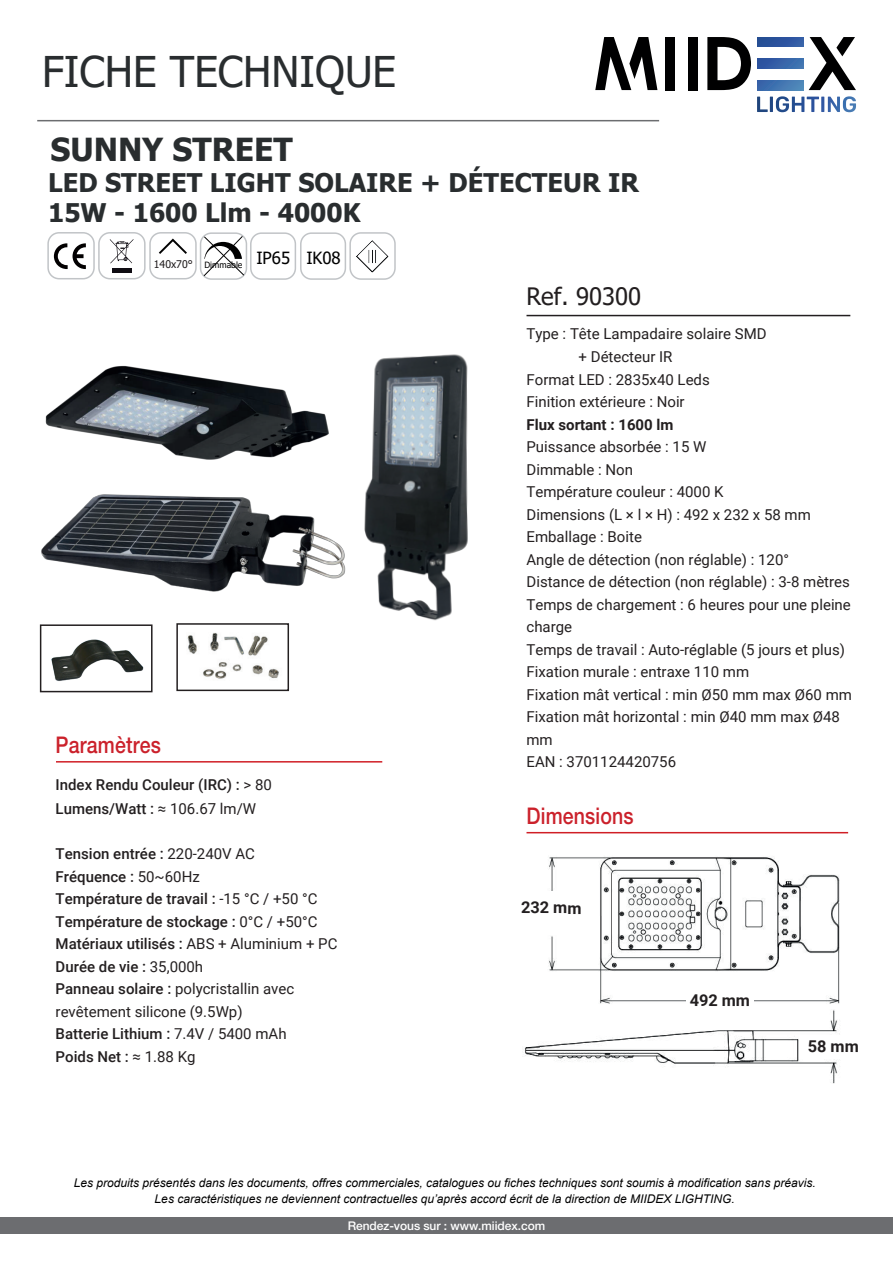
<style>
.page{position:relative;width:893px;height:1263px;background:#fff}
.page>*{position:absolute;margin:0;border:0;box-sizing:border-box;transform-origin:0 0}
.t1{font:42.3px "Tahoma";color:#292d2f}
.t2{font:700 31.65px "Tahoma";color:#292d2f}
.t3{font:700 25.65px/30.6px "Tahoma";color:#292d2f}
.t4{font:24px "Tahoma";color:#231f20}
.t5{font:500 22.95px "Helvetica Neue LT Std";letter-spacing:.01em;color:#cb212b;scale:.85 1}
.t6{font:16.8px "Tahoma";color:#000}
.t7{font:700 16.35px "Roboto";letter-spacing:-.005em;color:#231f20}
.t8{font:15px/22.5px "Roboto";color:#231f20}
.t9{font:500 15px/22.5px "Roboto";color:#231f20}
.t10{font:700 15px "Roboto";color:#231f20}
.t11{font:italic 12px/15.9px "Arial";color:#000001;text-align:center}
.t12{font:500 12px "Helvetica Neue LT Std";letter-spacing:-.005em;color:#fff}
.t13{font:10.5px "Tahoma";color:#231f20}
.t14{font:8.7px "Tahoma";color:#000}
.s1{font-weight:400}
.s2{font-weight:400;font-size:15.15px}
.s3{font-size:15.15px}
</style>
<div class="page">
<div style="left:47px;top:232px;width:48px;height:47px;border:1px solid #c1c4c7;border-radius:11px"></div>
<div style="left:98px;top:232px;width:48px;height:47px;border:1px solid #c1c4c7;border-radius:11px"></div>
<svg style="left:54px;top:243px;width:32px;height:26px"></svg>
<svg style="left:110px;top:239px;width:23px;height:24px"></svg>
<div style="left:112px;top:268px;width:19px;height:5px;background:#0f0c12"></div>
<div style="left:200px;top:232px;width:47px;height:48px;border:1px solid #c1c4c7;border-radius:11px"></div>
<svg style="left:203px;top:235px;width:42px;height:42px"></svg>
<div style="left:250px;top:232px;width:46px;height:48px;border:1px solid #c1c4c7;border-radius:11px"></div>
<div style="left:300px;top:232px;width:46px;height:48px;border:1px solid #c1c4c7;border-radius:11px"></div>
<div style="left:349px;top:232px;width:47px;height:48px;border:1px solid #c1c4c7;border-radius:11px"></div>
<img style="left:356px;top:240px;width:33px;height:33px">
<div style="left:149px;top:232px;width:48px;height:47px;border:1px solid #c1c4c7;border-radius:11px"></div>
<svg style="left:159px;top:239px;width:28px;height:15px"></svg>
<img style="left:45px;top:365px;width:284px;height:95px">
<img style="left:364px;top:354px;width:104px;height:267px">
<div style="left:40px;top:624px;width:113px;height:68px;background:#fff;border:2px solid #231f20"></div>
<img style="left:41px;top:494px;width:305px;height:98px">
<img style="left:549px;top:857px;width:291px;height:147px">
<img style="left:524px;top:1010px;width:316px;height:74px">
<img style="left:46px;top:625px;width:107px;height:64px">
<div style="left:176px;top:623px;width:113px;height:68px;background:#fff;border:2px solid #231f20"></div>
<img style="left:187px;top:633px;width:92px;height:46px">
<hr style="left:526px;top:832px;width:322px;height:1px;background:#d01f26">
<div style="left:542px;top:892px;width:23px;height:43px;background:#fff"></div>
<div style="left:686px;top:989px;width:67px;height:24px;background:#fff"></div>
<div style="left:800px;top:1035px;width:67px;height:24px;background:#fff"></div>
<hr style="left:56px;top:761px;width:326px;height:1px;background:#d01f26">
<hr style="left:526px;top:315px;width:324px;height:1px;background:#231f20">
<div style="left:0;top:1217px;width:893px;height:16px;background:#6c6d70"></div>
<hr style="left:37px;top:120px;width:622px;height:1px;background:#6c6d70">
<svg style="left:809px;top:37px;width:47px;height:53px"></svg>
<svg style="left:707px;top:37px;width:44px;height:53px"></svg>
<div style="left:688px;top:37px;width:10px;height:53px;background:#000001"></div>
<div style="left:665px;top:37px;width:10px;height:53px;background:#000001"></div>
<svg style="left:757px;top:96px;width:99px;height:16px"></svg>
<svg style="left:595px;top:37px;width:62px;height:53px"></svg>
<svg style="left:757px;top:37px;width:46px;height:9px"></svg>
<svg style="left:757px;top:59px;width:46px;height:9px"></svg>
<svg style="left:757px;top:81px;width:46px;height:9px"></svg>
<h1 class="t1" style="left:42px;top:43px;width:356px">FICHE TECHNIQUE</h1>
<h2 class="t2" style="left:51px;top:127px;width:244px">SUNNY STREET</h2>
<h3 class="t3" style="left:48px;top:168px;width:592px">LED STREET LIGHT SOLAIRE + DÉTECTEUR IR<br>15W - 1600 Llm - 4000K</h3>
<p class="t13" style="left:154px;top:257px;width:40px">140x70°</p>
<p class="t6" style="left:256px;top:247px;width:86px">IP65 IK08</p>
<p class="t14" style="left:204px;top:259px;width:40px">Dimmable</p>
<h3 class="t5" style="left:56px;top:731px;width:125px">Paramètres</h3>
<p class="t9" style="left:56px;top:772px;width:218px;line-height:24px">Index Rendu Couleur (IRC) : <span class="s1">&gt; 80<br></span>Lumens/Watt : <span class="s2">≈ 106.67</span> <span class="s1">lm/W</span></p>
<p class="t9" style="left:56px;top:842px;width:283px">Tension entrée : <span class="s1">220-240V AC<br></span>Fréquence : <span class="s1">50~60Hz<br></span>Température de travail <span class="s3">:</span> <span class="s1">-15 °C / +50 °C<br></span>Température de stockage : <span class="s1">0°C / +50°C<br></span>Matériaux utilisés : <span class="s1">ABS + Aluminium + PC<br></span>Durée de vie : <span class="s1">35,000h<br></span>Panneau solaire : <span class="s1">polycristallin avec revêtement silicone (9.5Wp)<br></span>Batterie Lithium : <span class="s1">7.4V / 5400 mAh<br></span>Poids Net : <span class="s2">≈ 1.88</span> <span class="s1">Kg</span></p>
<h3 class="t4" style="left:526px;top:281px;width:116px">Ref. 90300</h3>
<p class="t8" style="left:526px;top:322px;width:242px">Type : Tête Lampadaire solaire SMD</p>
<p class="t8" style="left:579px;top:345px;width:95px">+ Détecteur IR</p>
<p class="t8" style="left:526px;top:367px;width:185px">Format LED : 2835x40 Leds</p>
<p class="t8" style="left:526px;top:390px;width:160px">Finition extérieure : Noir</p>
<p class="t10" style="left:526px;top:414px;width:149px">Flux sortant : 1600 lm</p>
<p class="t8" style="left:526px;top:435px;width:327px">Puissance absorbée : 15 W<br>Dimmable : Non<br>Température couleur : 4000 K<br>Dimensions (L × l × H) : 492 x 232 x 58 mm<br>Emballage : Boite<br>Angle de détection (non réglable) : 120°<br>Distance de détection (non réglable) : 3-8 mètres<br>Temps de chargement : 6 heures pour une pleine charge<br>Temps de travail : Auto-réglable (5 jours et plus)<br>Fixation murale : entraxe 110 mm<br>Fixation mât vertical : min Ø50 mm max Ø60 mm<br>Fixation mât horizontal : min Ø40 mm max Ø48 mm<br>EAN : 3701124420756</p>
<h3 class="t5" style="left:526px;top:802px;width:128px">Dimensions</h3>
<p class="t7" style="left:521px;top:896px;width:62px">232 mm</p>
<p class="t7" style="left:690px;top:988px;width:62px">492 mm</p>
<p class="t7" style="left:808px;top:1034px;width:53px">58 mm</p>
<p class="t11" style="left:74px;top:1175px;width:743px">Les produits présentés dans les documents, offres commerciales, catalogues ou fiches techniques sont soumis à modification sans préavis.<br>Les caractéristiques ne deviennent contractuelles qu’après accord écrit de la direction de MIIDEX LIGHTING.</p>
<p class="t12" style="left:348px;top:1218px;width:199px">Rendez-vous sur : www.miidex.com</p>
</div>
